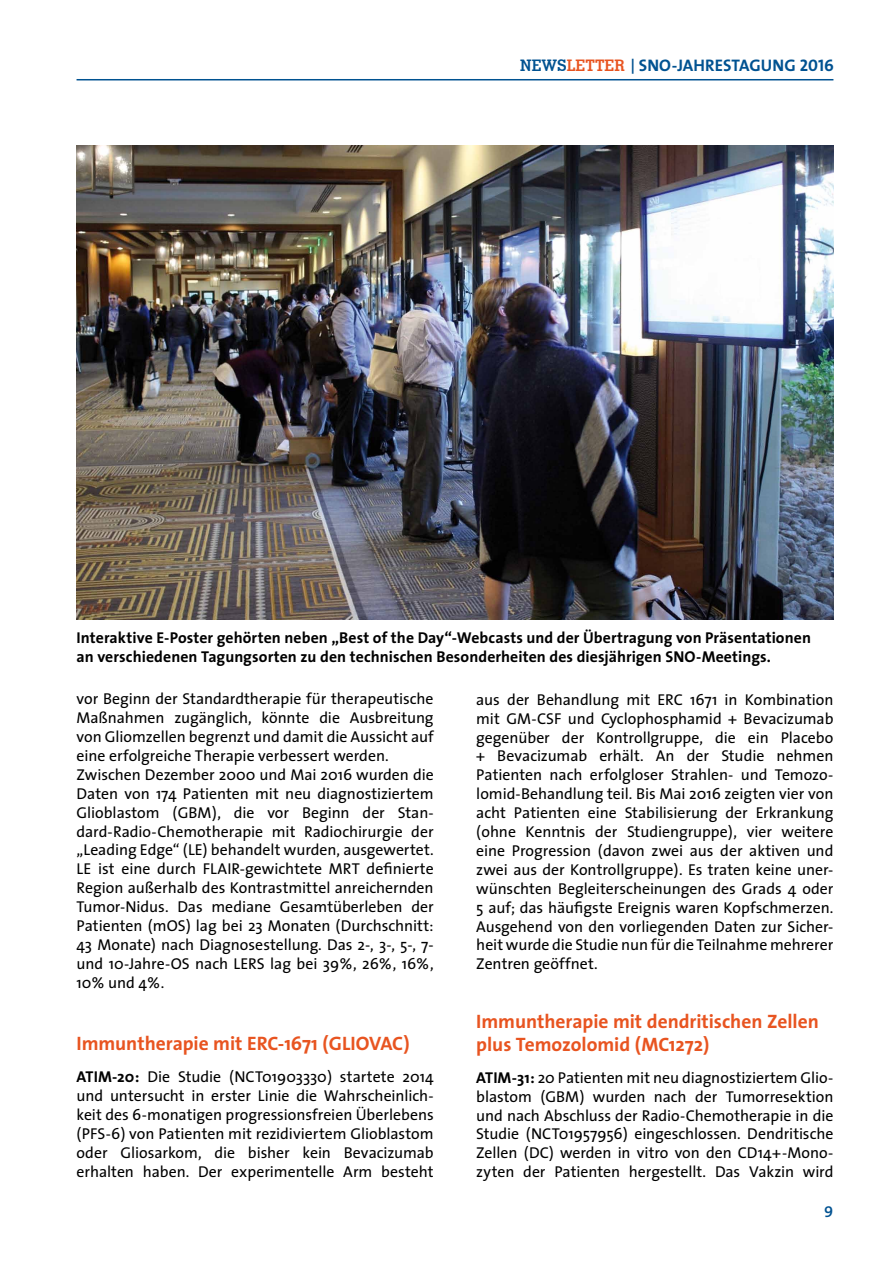
<style>
.page{position:relative;width:893px;height:1263px;background:#fff}
.page>*{position:absolute;margin:0;border:0;box-sizing:border-box;transform-origin:0 0}
.t1{font:700 19.5px/22.5px "The Sans";color:#e85420}
.t2{font:16.8px "The Sans Bold Caps";letter-spacing:.005em;color:#005291}
.t3{font:15.75px/18.9px "The Sans";color:#000;text-align:justify}
.t4{font:700 15.75px/18.9px "The Sans";letter-spacing:.005em;color:#000}
.t5{font:15.75px "The Sans Semi Bold Caps";color:#005291}
.s1{font-family:"Geometric Slab 703 BT";font-weight:700;font-size:15.9px}
.s2{font-family:"Geometric Slab 703 BT";font-weight:700;font-size:15.9px;color:#e85420}
.s3{font-size:15px}
.s4{font-weight:700}
</style>
<div class="page">
<hr style="left:77px;top:79px;width:756px;height:1px;background:#005291">
<img style="left:77px;top:145px;width:756px;height:474px">
<p class="t2" style="left:520px;top:51px;width:315px"><span class="s1">NEWS</span><span class="s2">LETTER</span> <span class="s3">|</span> SNO-JAHRESTAGUNG 2016</p>
<p class="t4" style="left:77px;top:628px;width:736px">Interaktive E-Poster gehörten neben „Best of the Day“-Webcasts und der Übertragung von Präsentationen an verschiedenen Tagungsorten zu den technischen Besonderheiten des diesjährigen SNO-Meetings.</p>
<p class="t3" style="left:77px;top:689px;width:359px;text-align:left">vor Beginn der Standardtherapie für therapeutische Maßnahmen zugänglich, könnte die Ausbreitung von Gliomzellen begrenzt und damit die Aussicht auf eine erfolgreiche Therapie verbessert werden.<br>Zwischen Dezember 2000 und Mai 2016 wurden die Daten von 174 Patienten mit neu diagnostiziertem Glioblastom (GBM), die vor Beginn der Stan&shy;dard-Radio-Chemotherapie mit Radiochirurgie der „Leading Edge“ (LE) behandelt wurden, ausgewertet.<br>LE ist eine durch FLAIR-gewichtete MRT definierte Region außerhalb des Kontrastmittel anreichernden Tumor-Nidus. Das mediane Gesamtüberleben der Patienten (mOS) lag bei 23 Monaten (Durchschnitt:<br>43 Monate) nach Diagnosestellung. Das 2-, 3-, 5-, 7- und 10-Jahre-OS nach LERS lag bei 39%, 26%, 16%, 10% und 4%.</p>
<p class="t1" style="left:77px;top:1032px;width:335px">Immuntherapie mit ERC-1671 (GLIOVAC)</p>
<p class="t3" style="left:77px;top:1067px;width:359px"><span class="s4">ATIM-20:</span> Die Studie (NCT01903330) startete 2014 und untersucht in erster Linie die Wahrscheinlich&shy;keit des 6-monatigen progressionsfreien Überlebens (PFS-6) von Patienten mit rezidiviertem Glioblastom oder Gliosarkom, die bisher kein Bevacizumab erhalten haben. Der experimentelle Arm besteht</p>
<p class="t3" style="left:476px;top:689px;width:359px">aus der Behandlung mit ERC 1671 in Kombination mit GM-CSF und Cyclophosphamid + Bevacizumab gegenüber der Kontrollgruppe, die ein Placebo + Bevacizumab erhält. An der Studie nehmen Patienten nach erfolgloser Strahlen- und Temozo&shy;lomid-Behandlung teil. Bis Mai 2016 zeigten vier von acht Patienten eine Stabilisierung der Erkrankung (ohne Kenntnis der Studiengruppe), vier weitere eine Progression (davon zwei aus der aktiven und zwei aus der Kontrollgruppe). Es traten keine uner&shy;wünschten Begleiterscheinungen des Grads 4 oder 5 auf; das häufigste Ereignis waren Kopfschmerzen.<br>Ausgehend von den vorliegenden Daten zur Sicher&shy;heit wurde die Studie nun für die Teilnahme mehrerer Zentren geöffnet.</p>
<p class="t1" style="left:476px;top:1010px;width:344px">Immuntherapie mit dendritischen Zellen plus Temozolomid (MC1272)</p>
<p class="t3" style="left:476px;top:1067px;width:359px"><span class="s4">ATIM-31:</span> 20 Patienten mit neu diagnostiziertem Glio&shy;blastom (GBM) wurden nach der Tumorresektion und nach Abschluss der Radio-Chemotherapie in die Studie (NCT01957956) eingeschlossen. Dendritische Zellen (DC) werden in vitro von den CD14+-Mono&shy;zyten der Patienten hergestellt. Das Vakzin wird</p>
<p class="t5" style="left:824px;top:1199px;width:11px">9</p>
</div>
